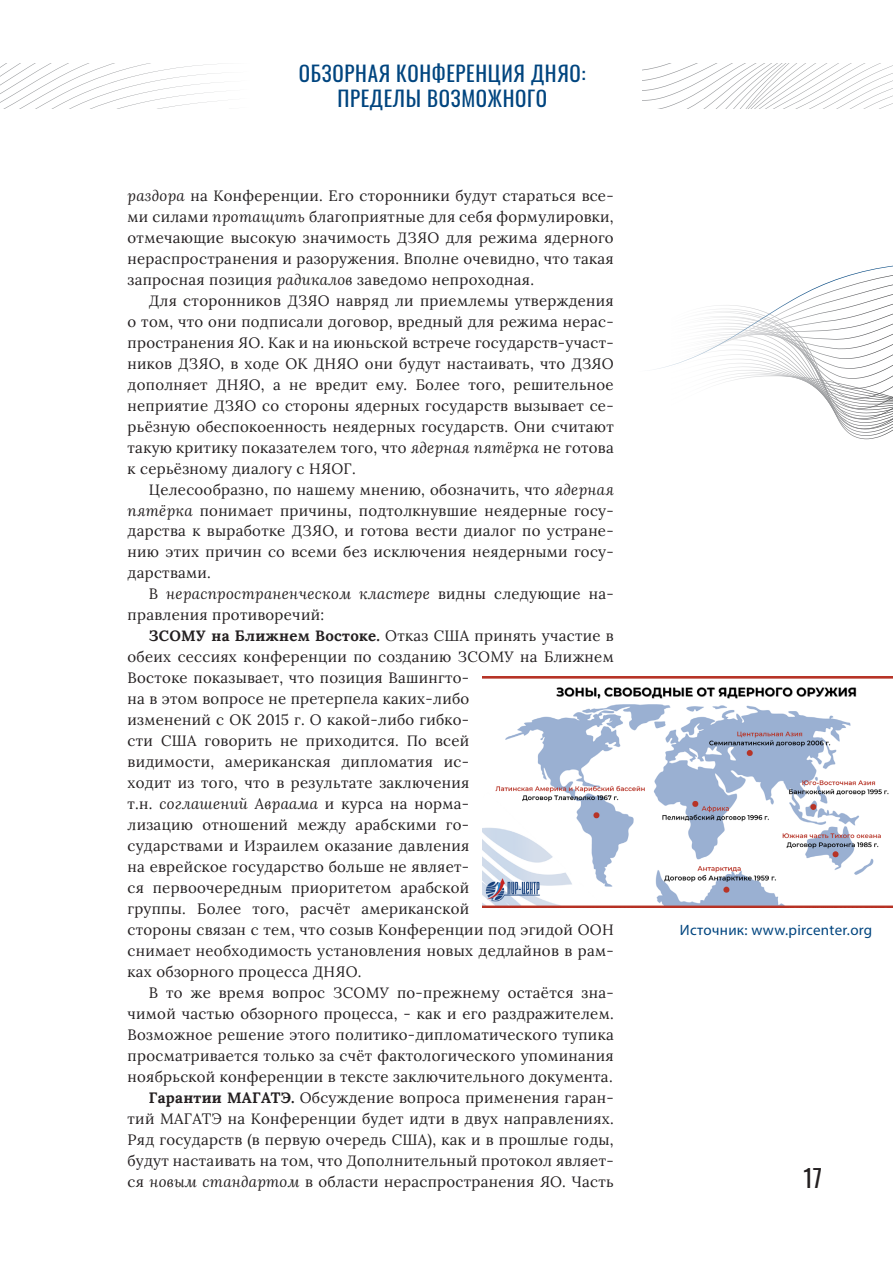
<style>
.page{position:relative;width:893px;height:1263px;background:#fff}
.page>*{position:absolute;margin:0;border:0;box-sizing:border-box;transform-origin:0 0}
.t1{font:24.15px "Oswald";color:#231f20}
.t2{font:21px/25.5px "Oswald";letter-spacing:.03em;color:#01457f;text-align:center}
.Текст{font:15px/21px "Lora";letter-spacing:.02em;color:#231f20;text-align:justify}
.Подпись_к_фото{font:15px "Myriad Pro";letter-spacing:.02em;color:#01457f}
.s1{font-style:italic}
.s2{font-weight:700}
</style>
<div class="page">
<svg style="left:0;top:64px;width:222px;height:45px"></svg>
<svg style="left:642px;top:64px;width:251px;height:45px"></svg>
<svg style="left:722px;top:372px;width:171px;height:46px"></svg>
<svg style="left:654px;top:265px;width:239px;height:107px"></svg>
<img style="left:483px;top:677px;width:410px;height:231px">
<h2 class="t2" style="left:299px;top:59px;width:288px">ОБЗОРНАЯ КОНФЕРЕНЦИЯ ДНЯО:<br>ПРЕДЕЛЫ ВОЗМОЖНОГО</h2>
<p class="Текст" style="left:128px;top:184px;width:488px"><span class="s1">раздора</span> на Конференции. Его сторонники будут стараться все&shy;ми силами <span class="s1">протащить</span> благоприятные для себя формулировки, отмечающие высокую значимость ДЗЯО для режима ядерного нераспространения и разоружения. Вполне очевидно, что такая запросная позиция <span class="s1">радикалов</span> заведомо непроходная.</p>
<p class="Текст" style="left:128px;top:289px;width:488px;text-indent:21px">Для сторонников ДЗЯО навряд ли приемлемы утверждения о том, что они подписали договор, вредный для режима нерас&shy;пространения ЯО. Как и на июньской встрече государств-участ&shy;ников ДЗЯО, в ходе ОК ДНЯО они будут настаивать, что ДЗЯО дополняет ДНЯО, а не вредит ему. Более того, решительное неприятие ДЗЯО со стороны ядерных государств вызывает се&shy;рьёзную обеспокоенность неядерных государств. Они считают такую критику показателем того, что <span class="s1">ядерная пятёрка</span> не готова к серьёзному диалогу с НЯОГ.</p>
<p class="Текст" style="left:128px;top:478px;width:488px;text-indent:21px">Целесообразно, по нашему мнению, обозначить, что <span class="s1">ядерная пятёрка</span> понимает причины, подтолкнувшие неядерные госу&shy;дарства к выработке ДЗЯО, и готова вести диалог по устране&shy;нию этих причин со всеми без исключения неядерными госу&shy;дарствами.</p>
<p class="Текст" style="left:128px;top:583px;width:488px;text-indent:21px">В <span class="s1">нераспространенческом кластере</span> видны следующие на&shy;правления противоречий:</p>
<p class="Текст" style="left:128px;top:624px;width:488px;text-align:left;text-indent:21px"><span class="s2">ЗСОМУ на Ближнем Востоке.</span> Отказ США принять участие в обеих сессиях конференции по созданию ЗСОМУ на Ближнем Востоке показывает, что позиция Вашингто-<br>на в этом вопросе не претерпела каких-либо<br>изменений с ОК 2015 г. О какой-либо гибко-<br>сти США говорить не приходится. По всей<br>видимости, американская дипломатия ис-<br>ходит из того, что в результате заключения<br>т.н. <span class="s1">соглашений Авраама</span> и курса на норма-<br>лизацию отношений между арабскими го-<br>сударствами и Израилем оказание давления<br>на еврейское государство больше не являет-<br>ся первоочередным приоритетом арабской<br>группы. Более того, расчёт американской<br>стороны связан с тем, что созыв Конференции под эгидой ООН снимает необходимость установления новых дедлайнов в рам&shy;ках обзорного процесса ДНЯО.</p>
<p class="Текст" style="left:128px;top:981px;width:488px;text-indent:21px">В то же время вопрос ЗСОМУ по-прежнему остаётся зна&shy;чимой частью обзорного процесса, - как и его раздражителем.<br>Возможное решение этого политико-дипломатического тупика просматривается только за счёт фактологического упоминания ноябрьской конференции в тексте заключительного документа.</p>
<p class="Текст" style="left:128px;top:1086px;width:488px;text-indent:21px"><span class="s2">Гарантии МАГАТЭ.</span> Обсуждение вопроса применения гаран&shy;тий МАГАТЭ на Конференции будет идти в двух направлениях.<br>Ряд государств (в первую очередь США), как и в прошлые годы, будут настаивать на том, что Дополнительный протокол являет&shy;ся <span class="s1">новым стандартом</span> в области нераспространения ЯО. Часть</p>
<p class="Подпись_к_фото" style="left:680px;top:921px;width:194px">Источник: www.pircenter.org</p>
<h1 class="t1" style="left:803px;top:1156px;width:20px">17</h1>
</div>
